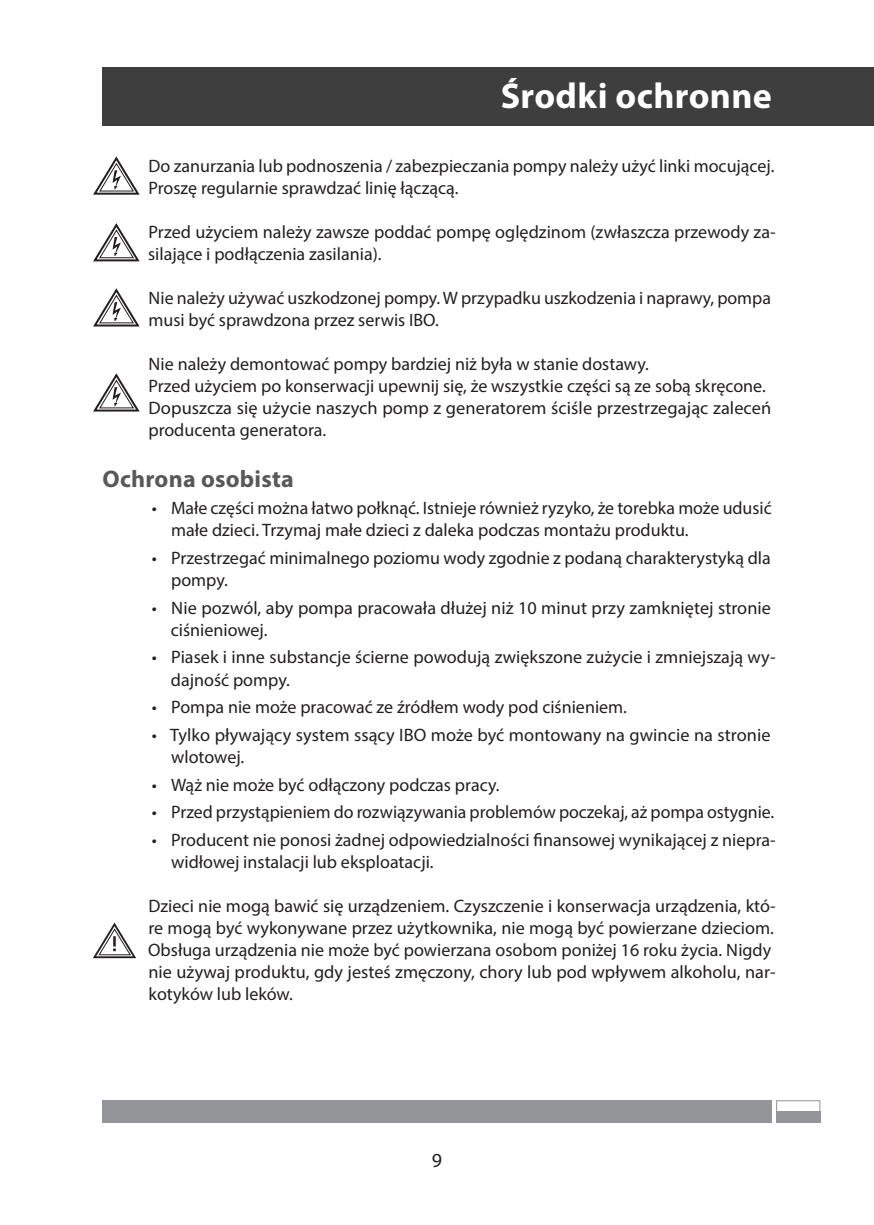
<style>
.page{position:relative;width:874px;height:1225px;background:#fff}
.page>*{position:absolute;margin:0;border:0;box-sizing:border-box;transform-origin:0 0}
.Srodtyt_2{font:700 36px "Myriad Pro";letter-spacing:.01em;color:#fff}
.Srodtyt_3{font:700 24px "Myriad Pro";letter-spacing:.01em;color:#57585a}
.t1{font:20px "Myriad Pro";color:#231f20}
.Tekst{font:18px/22px "Myriad Pro";color:#231f20}
.Tekst_wciecie{font:18px/22px "Myriad Pro";color:#231f20}
</style>
<div class="page">
<div style="left:102px;top:1100px;width:669px;height:23px;background:#939598"></div>
<div style="left:775px;top:1100px;width:45px;height:23px;border:1px solid #939598"></div>
<div style="left:775px;top:1111px;width:44px;height:12px;background:#939598"></div>
<svg style="left:93px;top:156px;width:47px;height:39px"></svg>
<svg style="left:93px;top:223px;width:47px;height:39px"></svg>
<svg style="left:93px;top:288px;width:47px;height:39px"></svg>
<svg style="left:93px;top:373px;width:47px;height:39px"></svg>
<svg style="left:93px;top:922px;width:43px;height:37px"></svg>
<div style="left:102px;top:68px;width:771px;height:58px;background:#3e3e3f"></div>
<p class="Srodtyt_2" style="left:500px;top:72px;width:272px">Środki ochronne</p>
<p class="Tekst_wciecie" style="left:148px;top:155px;width:627px">Do zanurzania lub podnoszenia / zabezpieczania pompy należy użyć linki mocującej.</p>
<p class="Tekst_wciecie" style="left:148px;top:177px;width:311px">Proszę regularnie sprawdzać linię łączącą.</p>
<p class="Tekst_wciecie" style="left:148px;top:221px;width:628px">Przed użyciem należy zawsze poddać pompę oględzinom (zwłaszcza przewody za&shy;silające i podłączenia zasilania).</p>
<p class="Tekst_wciecie" style="left:148px;top:287px;width:623px">Nie należy używać uszkodzonej pompy. W przypadku uszkodzenia i naprawy, pompa musi być sprawdzona przez serwis IBO.</p>
<p class="Tekst_wciecie" style="left:148px;top:353px;width:501px">Nie należy demontować pompy bardziej niż była w stanie dostawy.</p>
<p class="Tekst_wciecie" style="left:148px;top:375px;width:618px">Przed użyciem po konserwacji upewnij się, że wszystkie części są ze sobą skręcone.</p>
<p class="Tekst_wciecie" style="left:148px;top:397px;width:624px">Dopuszcza się użycie naszych pomp z generatorem ściśle przestrzegając zaleceń producenta generatora.</p>
<p class="Srodtyt_3" style="left:103px;top:463px;width:192px">Ochrona osobista</p>
<p class="Tekst" style="left:171px;top:497px;width:601px;text-indent:-19px">• Małe części można łatwo połknąć. Istnieje również ryzyko, że torebka może udusić małe dzieci. Trzymaj małe dzieci z daleka podczas montażu produktu.</p>
<p class="Tekst" style="left:171px;top:547px;width:601px;text-indent:-19px">• Przestrzegać minimalnego poziomu wody zgodnie z podaną charakterystyką dla pompy.</p>
<p class="Tekst" style="left:171px;top:596px;width:601px;text-indent:-19px">• Nie pozwól, aby pompa pracowała dłużej niż 10 minut przy zamkniętej stronie ciśnieniowej.</p>
<p class="Tekst" style="left:171px;top:646px;width:606px;text-indent:-19px">• Piasek i inne substancje ścierne powodują zwiększone zużycie i zmniejszają wy&shy;dajność pompy.</p>
<p class="Tekst" style="left:152px;top:696px;width:476px">• Pompa nie może pracować ze źródłem wody pod ciśnieniem.</p>
<p class="Tekst" style="left:171px;top:723px;width:600px;text-indent:-19px">• Tylko pływający system ssący IBO może być montowany na gwincie na stronie wlotowej.</p>
<p class="Tekst" style="left:152px;top:773px;width:349px">• Wąż nie może być odłączony podczas pracy.</p>
<p class="Tekst" style="left:152px;top:801px;width:623px">• Przed przystąpieniem do rozwiązywania problemów poczekaj, aż pompa ostygnie.</p>
<p class="Tekst" style="left:171px;top:828px;width:605px;text-indent:-19px">• Producent nie ponosi żadnej odpowiedzialności finansowej wynikającej z niepra&shy;widłowej instalacji lub eksploatacji.</p>
<p class="Tekst" style="left:148px;top:894px;width:628px">Dzieci nie mogą bawić się urządzeniem. Czyszczenie i konserwacja urządzenia, któ&shy;re mogą być wykonywane przez użytkownika, nie mogą być powierzane dzieciom.<br>Obsługa urządzenia nie może być powierzana osobom poniżej 16 roku życia. Nigdy nie używaj produktu, gdy jesteś zmęczony, chory lub pod wpływem alkoholu, nar&shy;kotyków lub leków.</p>
<p class="t1" style="left:431px;top:1147px;width:12px">9</p>
</div>
